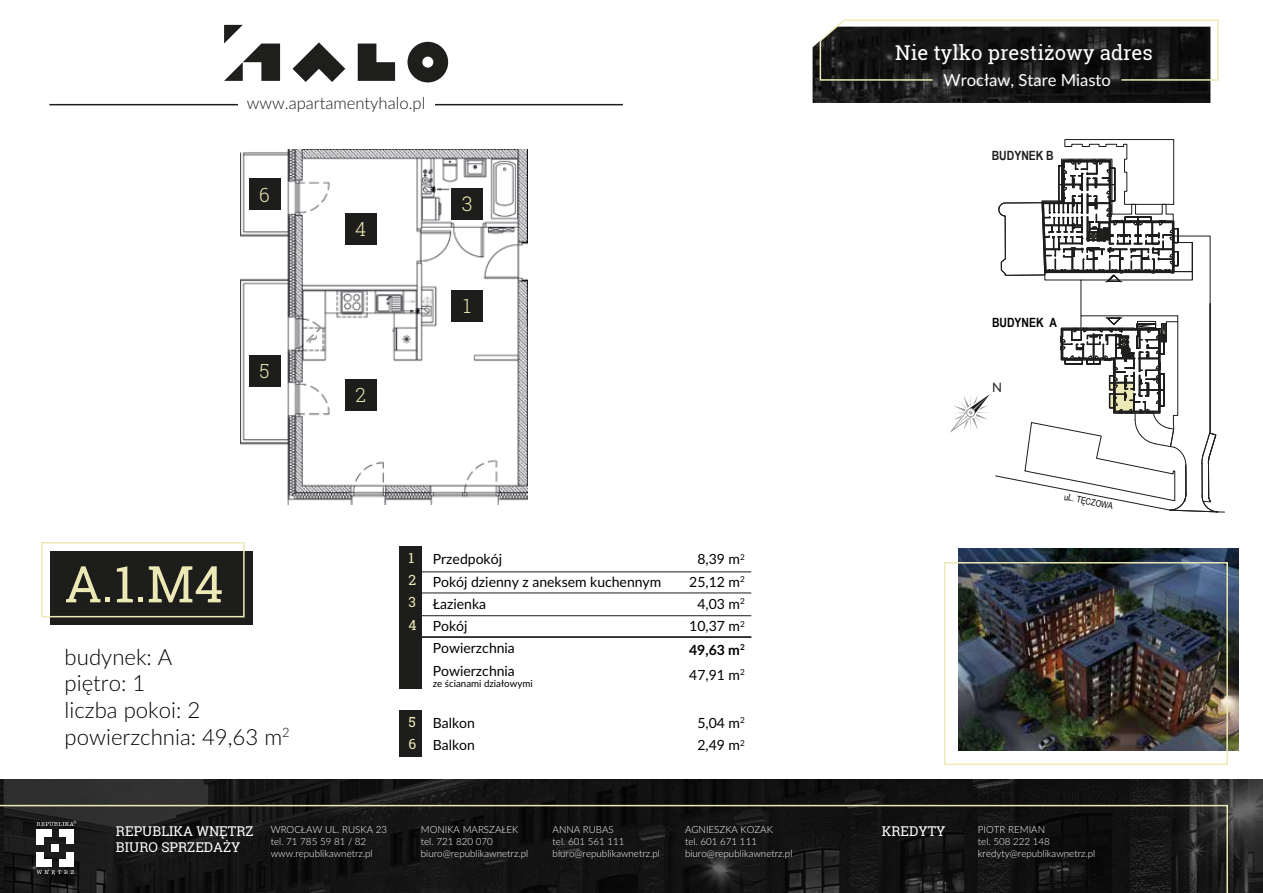
<style>
.page{position:relative;width:1263px;height:893px;background:#fff}
.page>*{position:absolute;margin:0;border:0;box-sizing:border-box;transform-origin:0 0}
.t1{font:50.7px "Roboto Slab";color:#ede9b6}
.t2{font:300 22.2px/26.5px "Lato";color:#000101}
.t3{font:20.4px "Roboto Slab";color:#fff}
.t4{font:300 20.1px "Roboto Slab";color:#ede9b6}
.t5{font:300 19.5px "Roboto Slab";color:#ede9b6}
.t6{font:300 16.65px "Lato";color:#1d1d1b}
.t7{font:16.65px "Lato";color:#fff}
.t8{font:13.95px/22.4px "Lato";color:#000101}
.t9{font:700 13.95px/25px "Lato";color:#000101}
.t10{font:13.95px/22.4px "Roboto Slab";color:#ede9b6}
.t11{font:13.5px/16.2px "Roboto Slab";color:#fff}
.t12{font:13.05px "Lato";color:#1d1d1b}
.t13{font:700 12.75px "Arial Narrow";color:#010101}
.t14{font:700 12.75px "Arial Narrow";color:#1d1d1b}
.t15{font:300 9.75px/11.7px "Lato";color:#fff}
.t16{font:9.75px "Lato";color:#000101}
.t17{font:9px "Arial Narrow";color:#010101}
.s1{font-weight:400}
</style>
<div class="page">
<img style="left:241px;top:150px;width:286px;height:354px">
<img style="left:959px;top:548px;width:280px;height:202px">
<hr style="left:49px;top:104px;width:574px;height:1px;background:#1d1d1b">
<div style="left:238px;top:94px;width:196px;height:24px;background:#fff"></div>
<div style="left:400px;top:546px;width:22px;height:142px;background:#1d1d1b"></div>
<div style="left:51px;top:551px;width:202px;height:73px;background:#1d1d1b"></div>
<svg style="left:292px;top:42px;width:53px;height:40px"></svg>
<svg style="left:358px;top:44px;width:37px;height:37px"></svg>
<svg style="left:407px;top:42px;width:41px;height:40px"></svg>
<svg style="left:224px;top:25px;width:56px;height:56px"></svg>
<div style="left:345px;top:380px;width:31px;height:31px;background:#1d1d1b"></div>
<div style="left:452px;top:290px;width:31px;height:31px;background:#1d1d1b"></div>
<div style="left:451px;top:189px;width:31px;height:31px;background:#1d1d1b"></div>
<div style="left:345px;top:214px;width:31px;height:31px;background:#1d1d1b"></div>
<div style="left:249px;top:355px;width:31px;height:31px;background:#1d1d1b"></div>
<div style="left:249px;top:179px;width:31px;height:31px;background:#1d1d1b"></div>
<div style="left:41px;top:542px;width:204px;height:75px;border:2px solid #ede9b6"></div>
<div style="left:400px;top:710px;width:22px;height:46px;background:#1d1d1b"></div>
<hr style="left:400px;top:593px;width:351px;height:1px;background:#1d1d1b">
<hr style="left:400px;top:572px;width:351px;height:1px;background:#1d1d1b">
<hr style="left:400px;top:615px;width:351px;height:1px;background:#1d1d1b">
<hr style="left:400px;top:636px;width:351px;height:2px;background:#1d1d1b">
<svg style="left:813px;top:19px;width:406px;height:84px;background:#333331"></svg>
<div style="left:944px;top:562px;width:284px;height:203px;border:2px solid #ede9b6"></div>
<img style="left:0;top:780px;width:1263px;height:113px">
<svg style="left:0;top:805px;width:1228px;height:88px;background:#1a1a19"></svg>
<svg style="left:950px;top:139px;width:275px;height:373px"></svg>
<h3 class="t6" style="left:247px;top:91px;width:180px">www.apartamentyhalo.pl</h3>
<h3 class="t5" style="left:259px;top:181px;width:12px">6</h3>
<h3 class="t5" style="left:259px;top:358px;width:12px">5</h3>
<h3 class="t5" style="left:355px;top:216px;width:13px">4</h3>
<h3 class="t5" style="left:355px;top:382px;width:12px">2</h3>
<h3 class="t4" style="left:462px;top:190px;width:12px">3</h3>
<h3 class="t5" style="left:463px;top:292px;width:9px">1</h3>
<h1 class="t1" style="left:65px;top:549px;width:160px">A.1.M4</h1>
<h2 class="t2" style="left:65px;top:643px;width:227px">budynek: A<br>piętro: 1<br>liczba pokoi: 2 powierzchnia: 49,63 m<sup>2</sup></h2>
<h3 class="t10" style="left:408px;top:546px;width:10px">1<br>2<br>3<br>4</h3>
<h3 class="t8" style="left:689px;top:547px;width:57px;text-align:center">8,39 m<sup>2<br></sup>25,12 m<sup>2<br></sup>4,03 m<sup>2<br></sup>10,37 m<sup>2</sup></h3>
<h3 class="t9" style="left:689px;top:637px;width:57px">49,63 m<sup>2<br></sup><span class="s1">47,91 m</span><sup>2</sup></h3>
<h3 class="t8" style="left:433px;top:711px;width:44px">Balkon<br>Balkon</h3>
<h3 class="t8" style="left:697px;top:711px;width:49px">5,04 m<sup>2<br></sup>2,49 m<sup>2</sup></h3>
<h3 class="t8" style="left:433px;top:547px;width:230px">Przedpokój<br>Pokój dzienny z aneksem kuchennym<br>Łazienka<br>Pokój<br>Powierzchnia<br>Powierzchnia</h3>
<p class="t16" style="left:433px;top:676px;width:101px">ze ścianami działowymi</p>
<h3 class="t10" style="left:408px;top:710px;width:9px">5<br>6</h3>
<h3 class="t3" style="left:895px;top:38px;width:259px">Nie tylko prestiżowy adres</h3>
<h3 class="t7" style="left:943px;top:68px;width:169px">Wrocław, Stare Miasto</h3>
<h3 class="t14" style="left:992px;top:145px;width:64px">BUDYNEK B</h3>
<h3 class="t13" style="left:992px;top:313px;width:67px">BUDYNEK A</h3>
<h3 class="t12" style="left:992px;top:378px;width:11px">N</h3>
<p class="t17" style="left:1066px;top:490px;width:51px;rotate:11deg">uL. TĘCZOWA</p>
<h3 class="t11" style="left:116px;top:823px;width:139px">REPUBLIKA WNĘTRZ<br>BIURO SPRZEDAŻY</h3>
<p class="t15" style="left:271px;top:823px;width:118px">WROCŁAW UL. RUSKA 23 tel. 71 785 59 81 / 82 www.republikawnetrz.pl</p>
<p class="t15" style="left:685px;top:823px;width:109px">AGNIESZKA KOZAK<br>tel. 601 671 111 biuro@republikawnetrz.pl</p>
<p class="t15" style="left:421px;top:823px;width:109px">MONIKA MARSZAŁEK tel. 721 820 070 biuro@republikawnetrz.pl</p>
<p class="t15" style="left:553px;top:823px;width:109px">ANNA RUBAS<br>tel. 601 561 111 biuro@republikawnetrz.pl</p>
<p class="t15" style="left:978px;top:823px;width:119px">PIOTR REMIAN<br>tel. 508 222 148 kredyty@republikawnetrz.pl</p>
<h3 class="t11" style="left:882px;top:823px;width:65px">KREDYTY</h3>
</div>
